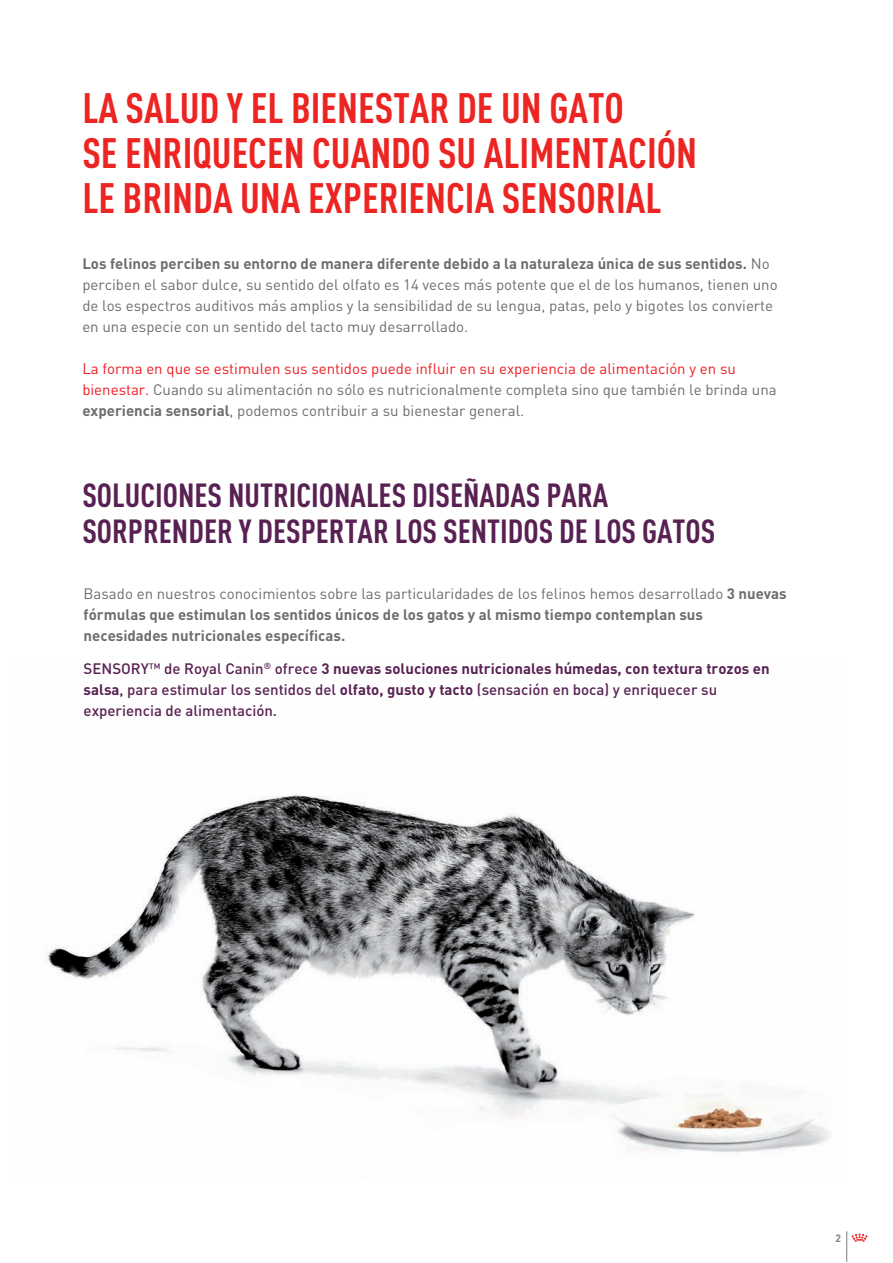
<style>
.page{position:relative;width:893px;height:1263px;background:#fff}
.page>*{position:absolute;margin:0;border:0;box-sizing:border-box;transform-origin:0 0}
.t1{font:700 condensed 42px/45px "DIN Pro";color:#ec2523}
.t2{font:700 condensed 33px/36px "DIN Pro";color:#592153}
.t3{font:15px/21px "DIN Pro";color:#6c6d70}
.t4{font:700 15px/21px "DIN Pro";color:#6c6d70}
.t5{font:500 15px/21px "DIN Pro";color:#592153}
.t6{font:700 10.65px "DIN Pro";color:#808285}
.s1{font-weight:700}
.s2{color:#ee1d23}
.s3{font-weight:400}
.s4{font-size:13.5px}
</style>
<div class="page">
<img style="left:44px;top:794px;width:786px;height:359px">
<svg style="left:852px;top:1233px;width:15px;height:9px"></svg>
<hr style="left:846px;top:1231px;width:1px;height:31px;background:#808285">
<h1 class="t1" style="left:82px;top:83px;width:616px">LA SALUD Y EL BIENESTAR DE UN GATO<br>SE ENRIQUECEN CUANDO SU ALIMENTACIÓN<br>LE BRINDA UNA EXPERIENCIA SENSORIAL</h1>
<p class="t3" style="left:82px;top:252px;width:697px"><span class="s1">Los felinos perciben su entorno de manera diferente debido a la naturaleza única de sus sentidos.</span> No perciben el sabor dulce, su sentido del olfato es 14 veces más potente que el de los humanos, tienen uno de los espectros auditivos más amplios y la sensibilidad de su lengua, patas, pelo y bigotes los convierte en una especie con un sentido del tacto muy desarrollado.</p>
<p class="t3" style="left:82px;top:357px;width:696px"><span class="s2">La forma en que se estimulen sus sentidos puede influir en su experiencia de alimentación y en su bienestar.</span> Cuando su alimentación no sólo es nutricionalmente completa sino que también le brinda una <span class="s1">experiencia sensorial</span>, podemos contribuir a su bienestar general.</p>
<h2 class="t2" style="left:82px;top:474px;width:634px">SOLUCIONES NUTRICIONALES DISEÑADAS PARA<br>SORPRENDER Y DESPERTAR LOS SENTIDOS DE LOS GATOS</h2>
<p class="t4" style="left:84px;top:582px;width:705px"><span class="s3">Basado en nuestros conocimientos sobre las particularidades de los felinos hemos desarrollado</span> 3 nuevas fórmulas que estimulan los sentidos únicos de los gatos y al mismo tiempo contemplan sus necesidades nutricionales específicas.</p>
<p class="t5" style="left:84px;top:657px;width:688px">SENSORY<span class="s4">™</span> de Royal Canin<sup>®</sup> ofrece <span class="s1">3 nuevas soluciones nutricionales húmedas, con textura trozos en salsa</span>, para estimular los sentidos del <span class="s1">olfato, gusto y tacto</span> (sensación en boca) y enriquecer su experiencia de alimentación.</p>
<p class="t6" style="left:835px;top:1229px;width:7px">2</p>
</div>
